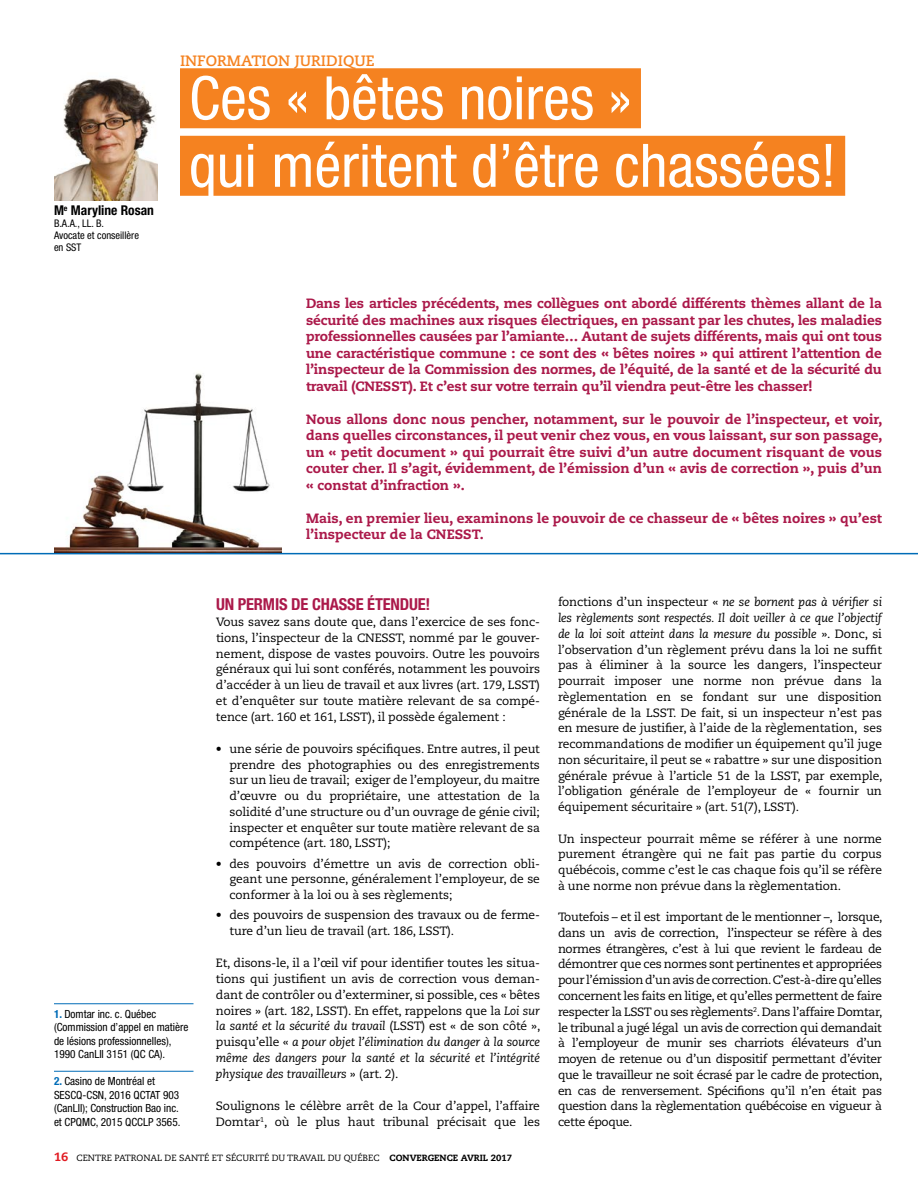
<style>
.page{position:relative;width:918px;height:1188px;background:#fff}
.page>*{position:absolute;margin:0;border:0;box-sizing:border-box;transform-origin:0 0}
.t1{font:condensed 60px/67.5px "Helvetica Neue";color:#fff}
.t2{font:700 condensed 16.5px "Helvetica Neue";letter-spacing:-.01em;color:#ab194a}
.t3{font:700 15px "Caecilia";color:#f58220}
.t4{font:800 13.5px/16.5px "Caecilia";color:#ab194a;text-align:justify}
.t5{font:700 condensed 13.5px "Helvetica Neue";color:#000}
.t6{font:12px/15.8px "Caecilia";letter-spacing:-.01em;color:#000;text-align:justify}
.t7{font:italic 12px/15.8px "Caecilia";letter-spacing:-.01em;color:#000}
.t8{font:condensed 11.25px/13.5px "Helvetica Neue";color:#000}
.t9{font:condensed 10.5px/12px "Helvetica Neue";color:#000}
.t10{font:9px "Caecilia";color:#000}
.t11{font:800 9px "Caecilia";color:#000}
.s1{font-weight:700;color:#006cb7}
.s2{font-style:normal}
.s3{font-weight:800;font-size:12px;color:#e11b22}
.s4{font-style:italic}
</style>
<div class="page">
<img style="left:55px;top:373px;width:226px;height:180px">
<hr style="left:0;top:553px;width:918px;height:1px;background:#006cb7">
<div style="left:180px;top:68px;width:461px;height:60px;background:#f58220"></div>
<div style="left:180px;top:136px;width:665px;height:60px;background:#f58220"></div>
<img style="left:54px;top:78px;width:104px;height:122px">
<hr style="left:54px;top:1003px;width:140px;height:1px;background:#006cb7">
<hr style="left:54px;top:1071px;width:140px;height:1px;background:#006cb7">
<p class="t5" style="left:54px;top:202px;width:102px">M<sup>E</sup> MARYLINE ROSAN</p>
<p class="t9" style="left:54px;top:218px;width:87px">B.A.A., LL. B.<br>Avocate et conseillère en SST</p>
<p class="t3" style="left:180px;top:52px;width:196px">INFORMATION JURIDIQUE</p>
<h1 class="t1" style="left:189px;top:64px;width:649px">Ces « bêtes noires »<br>qui méritent d’être chassées!</h1>
<p class="t4" style="left:306px;top:295px;width:578px">Dans les articles précédents, mes collègues ont abordé différents thèmes allant de la sécurité des machines aux risques électriques, en passant par les chutes, les maladies professionnelles causées par l’amiante… Autant de sujets différents, mais qui ont tous une caractéristique commune : ce sont des « bêtes noires » qui attirent l’attention de l’inspecteur de la Commission des normes, de l’équité, de la santé et de la sécurité du travail (CNE</p>
<p class="t4" style="left:383px;top:378px;width:431px">SST). Et c’est sur votre terrain qu’il viendra peut-être les chasser!</p>
<p class="t4" style="left:306px;top:411px;width:578px">Nous allons donc nous pencher, notamment, sur le pouvoir de l’inspecteur, et voir, dans quelles circonstances, il peut venir chez vous, en vous laissant, sur son passage, un « petit document » qui pourrait être suivi d’un autre document risquant de vous couter cher. Il s’agit, évidemment, de l’émission d’un « avis de correction », puis d’un « constat d’infraction ».</p>
<p class="t4" style="left:306px;top:510px;width:577px">Mais, en premier lieu, examinons le pouvoir de ce chasseur de « bêtes noires » qu’est l’inspecteur de la CNE</p>
<p class="t4" style="left:455px;top:526px;width:30px">SST.</p>
<p class="t8" style="left:54px;top:1007px;width:136px"><span class="s1">1.</span> Domtar inc. c. Québec (Commission d’appel en matière de lésions professionnelles),<br>1990 CanLII 3151 (QC CA).</p>
<p class="t8" style="left:54px;top:1074px;width:128px"><span class="s1">2.</span> Casino de Montréal et<br>SESCQ-CSN, 2016 QCTAT 903 (CanLII); Construction Bao inc. et CPQMC, 2015 QCCLP 3565.</p>
<h2 class="t2" style="left:216px;top:595px;width:216px">UN PERMIS DE CHASSE ÉTENDUE!</h2>
<p class="t6" style="left:216px;top:614px;width:326px">Vous savez sans doute que, dans l’exercice de ses fonc&shy;tions, l’inspecteur de la CNESST</p>
<p class="t6" style="left:216px;top:630px;width:326px;text-indent:186px">, nommé par le gouver&shy;nement, dispose de vastes pouvoirs. Outre les pouvoirs généraux qui lui sont conférés, notamment les pouvoirs d’accéder à un lieu de travail et aux livres (art. 179, LSST</p>
<p class="t6" style="left:216px;top:677px;width:326px;text-indent:320px">) et d’enquêter sur toute matière relevant de sa compé&shy;tence (art. 160 et 161, LSST</p>
<p class="t6" style="left:368px;top:709px;width:139px">), il possède également :</p>
<p class="t6" style="left:229px;top:741px;width:312px;text-indent:-14px">• une série de pouvoirs spécifiques. Entre autres, il peut prendre des photographies ou des enregistrements sur un lieu de travail; exiger de l’employeur, du maitre d’œuvre ou du propriétaire, une attestation de la solidité d’une structure ou d’un ouvrage de génie civil; inspecter et enquêter sur toute matière relevant de sa compétence (art. 180, LSST</p>
<p class="t6" style="left:383px;top:836px;width:8px">);</p>
<p class="t6" style="left:229px;top:856px;width:312px;text-indent:-14px">• des pouvoirs d’émettre un avis de correction obli&shy;geant une personne, généralement l’employeur, de se conformer à la loi ou à ses règlements;</p>
<p class="t6" style="left:229px;top:908px;width:312px;text-indent:-14px">• des pouvoirs de suspension des travaux ou de ferme&shy;ture d’un lieu de travail (art. 186, LSST</p>
<p class="t6" style="left:447px;top:923px;width:8px">).</p>
<p class="t6" style="left:216px;top:956px;width:326px">Et, disons-le, il a l’œil vif pour identifier toutes les situa&shy;tions qui justifient un avis de correction vous deman&shy;dant de contrôler ou d’exterminer, si possible, ces « bêtes noires » (art. 182, LSST</p>
<p class="t7" style="left:216px;top:1003px;width:325px;text-indent:129px"><span class="s2">). En effet, rappelons que la</span> Loi sur la santé et la sécurité du travail <span class="s2">(LSST</span></p>
<p class="t7" style="left:216px;top:1019px;width:326px;text-align:justify;text-indent:206px"><span class="s2">) est « de son côté », puisqu’elle «</span> a pour objet l’élimination du danger à la source même des dangers pour la santé et la sécurité et l’intégrité physique des travailleurs <span class="s2">» (art. 2).</span></p>
<p class="t6" style="left:216px;top:1098px;width:326px">Soulignons le célèbre arrêt de la Cour d’appel, l’affaire<br>Domtar<sup>1</sup>, où le plus haut tribunal précisait que les</p>
<p class="t10" style="left:54px;top:1153px;width:253px"><span class="s3">16</span> Centre patronal de santé et sécurité du trava</p>
<p class="t10" style="left:317px;top:1153px;width:62px">il du Québec</p>
<p class="t11" style="left:390px;top:1153px;width:124px">convergence Avril 2017</p>
<p class="t6" style="left:558px;top:595px;width:326px">fonctions d’un inspecteur « <span class="s4">ne se bornent pas à vérifier si les règlements sont respectés. Il doit veiller à ce que l’objectif de la loi soit atteint dans la mesure du possible</span> ». Donc, si l’observation d’un règlement prévu dans la loi ne suffit pas à éliminer à la source les dangers, l’inspecteur pourrait imposer une norme non prévue dans la règlementation en se fondant sur une disposition générale de la LSST</p>
<p class="t6" style="left:558px;top:705px;width:326px;text-indent:115px">. De fait, si un inspecteur n’est pas en mesure de justifier, à l’aide de la règlementation, ses recommandations de modifier un équipement qu’il juge non sécuritaire, il peut se « rabattre » sur une disposition générale prévue à l’article 51 de la LSST</p>
<p class="t6" style="left:558px;top:768px;width:326px;text-indent:240px">, par exemple, l’obligation générale de l’employeur de « fournir un équipement sécuritaire » (art. 51(7), LSST</p>
<p class="t6" style="left:792px;top:799px;width:8px">).</p>
<p class="t6" style="left:558px;top:831px;width:326px">Un inspecteur pourrait même se référer à une norme purement étrangère qui ne fait pas partie du corpus québécois, comme c’est le cas chaque fois qu’il se réfère à une norme non prévue dans la règlementation.</p>
<p class="t6" style="left:558px;top:909px;width:326px">Toutefois – et il est important de le mentionner –, lorsque, dans un avis de correction, l’inspecteur se réfère à des normes étrangères, c’est à lui que revient le fardeau de démontrer que ces normes sont pertinentes et appropriées pour l’émission d’un avis de correction. C’est-à-dire qu’elles concernent les faits en litige, et qu’elles permettent de faire respecter la LSST</p>
<p class="t6" style="left:558px;top:1004px;width:326px;text-indent:96px">ou ses règlements<sup>2</sup>. Dans l’affaire Domtar, le tribunal a jugé légal un avis de correction qui demandait à l’employeur de munir ses charriots élévateurs d’un moyen de retenue ou d’un dispositif permettant d’éviter que le travailleur ne soit écrasé par le cadre de protection, en cas de renversement. Spécifions qu’il n’en était pas question dans la règlementation québécoise en vigueur à cette époque.</p>
</div>
